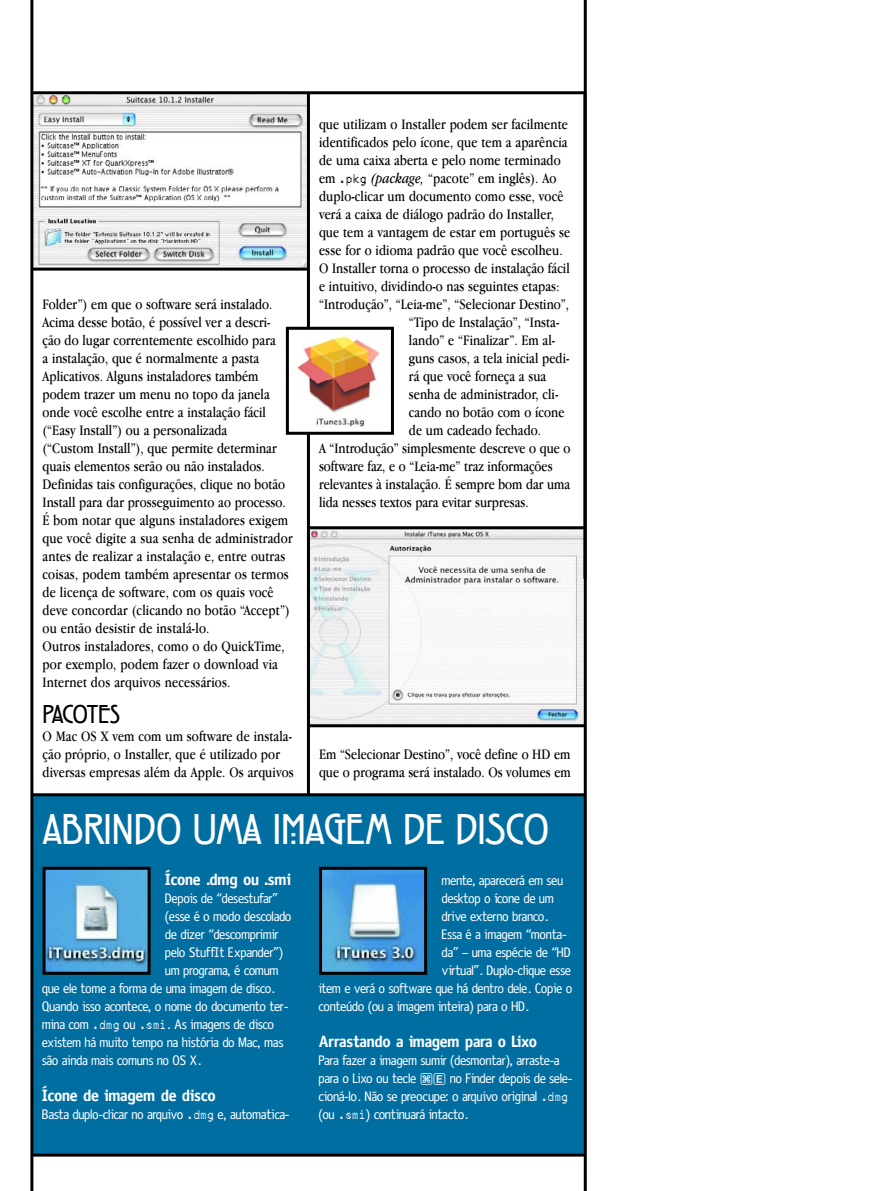
<style>
.page{position:relative;width:893px;height:1191px;background:#fff}
.page>*{position:absolute;margin:0;border:0;box-sizing:border-box;transform-origin:0 0}
.t1{font:700 45px "Rennie Mackintosh ITC";color:#fff}
.t2{font:700 27px "Rennie Mackintosh ITC";letter-spacing:-.03em;color:#000}
.t3{font:700 16.5px "Obscena";color:#fff}
.t4{font:15px/18px "Macmania Garamond Normal";letter-spacing:.005em;color:#000}
.t5{font:13.95px/18px "Obscena";color:#fff}
.s1{font-family:"Cyber Zinha";font-size:11.25px}
.s2{font-style:italic}
.s3{font-family:"Teclado Magnetico";font-size:15px}
</style>
<div class="page">
<div style="left:32px;top:795px;width:553px;height:360px;background:#006ea1"></div>
<img style="left:33px;top:94px;width:274px;height:174px">
<hr style="left:30px;top:0;width:3px;height:1191px;background:#000">
<hr style="left:307px;top:93px;width:3px;height:702px;background:#000">
<hr style="left:32px;top:91px;width:553px;height:3px;background:#000">
<hr style="left:32px;top:1154px;width:553px;height:3px;background:#000">
<hr style="left:32px;top:793px;width:553px;height:3px;background:#000">
<hr style="left:32px;top:268px;width:276px;height:3px;background:#000">
<img style="left:47px;top:871px;width:100px;height:100px">
<div style="left:43px;top:867px;width:108px;height:108px;border:3px solid #000"></div>
<img style="left:323px;top:871px;width:100px;height:100px">
<div style="left:319px;top:867px;width:108px;height:108px;border:3px solid #000"></div>
<hr style="left:583px;top:0;width:3px;height:1191px;background:#000">
<svg style="left:285px;top:325px;width:302px;height:404px"></svg>
<p class="t4" style="left:43px;top:296px;width:252px">Folder”) em que o software será instalado.<br>Acima desse botão, é possível ver a descri-<br>ção do lugar correntemente escolhido para<br>a instalação, que é normalmente a pasta Aplicativos. Alguns instaladores também podem trazer um menu no topo da janela onde você escolhe entre a instalação fácil (“Easy Install”) ou a personalizada<br>(“Custom Install”), que permite determinar quais elementos serão ou não instalados.<br>Definidas tais configurações, clique no botão Install para dar prosseguimento ao processo.<br>É bom notar que alguns instaladores exigem que você digite a sua senha de administrador antes de realizar a instalação e, entre outras coisas, podem também apresentar os termos de licença de software, com os quais você deve concordar (clicando no botão “Accept”) ou então desistir de instalá-lo.<br>Outros instaladores, como o do QuickTime, por exemplo, podem fazer o download via Internet dos arquivos necessários.</p>
<h2 class="t2" style="left:43px;top:698px;width:79px">PACOTES</h2>
<p class="t4" style="left:43px;top:728px;width:253px">O Mac OS X vem com um software de instala&shy;ção próprio, o Installer, que é utilizado por diversas empresas além da Apple. Os arquivos</p>
<p class="t4" style="left:319px;top:116px;width:250px">que utilizam o Installer podem ser facilmente</p>
<p class="t4" style="left:319px;top:134px;width:250px">identificados pelo ícone, que tem a aparência</p>
<p class="t4" style="left:319px;top:152px;width:243px">de uma caixa aberta e pelo nome terminado</p>
<p class="t4" style="left:319px;top:170px;width:239px">em <span class="s1">.pkg</span> <span class="s2">(package,</span> “pacote” em inglês). Ao</p>
<p class="t4" style="left:319px;top:188px;width:246px">duplo-clicar um documento como esse, você</p>
<p class="t4" style="left:319px;top:206px;width:236px">verá a caixa de diálogo padrão do Installer,</p>
<p class="t4" style="left:319px;top:224px;width:253px">que tem a vantagem de estar em português se</p>
<p class="t4" style="left:319px;top:242px;width:245px">esse for o idioma padrão que você escolheu.</p>
<p class="t4" style="left:319px;top:260px;width:252px">O Installer torna o processo de instalação fácil</p>
<p class="t4" style="left:319px;top:278px;width:242px">e intuitivo, dividindo-o nas seguintes etapas:</p>
<p class="t4" style="left:319px;top:296px;width:252px">“Introdução”, “Leia-me”, “Selecionar Destino”,</p>
<p class="t4" style="left:409px;top:314px;width:152px">“Tipo de Instalação”, “Insta-</p>
<p class="t4" style="left:409px;top:332px;width:148px">lando” e “Finalizar”. Em al-</p>
<p class="t4" style="left:409px;top:350px;width:162px">guns casos, a tela inicial pedi-</p>
<p class="t4" style="left:409px;top:368px;width:139px">rá que você forneça a sua</p>
<p class="t4" style="left:409px;top:386px;width:151px">senha de administrador, cli-</p>
<p class="t4" style="left:409px;top:404px;width:157px">cando no botão com o ícone</p>
<p class="t4" style="left:409px;top:422px;width:134px">de um cadeado fechado.</p>
<p class="t4" style="left:319px;top:440px;width:253px">A “Introdução” simplesmente descreve o que o</p>
<p class="t4" style="left:319px;top:458px;width:235px">software faz, e o “Leia-me” traz informações</p>
<p class="t4" style="left:319px;top:476px;width:253px">relevantes à instalação. É sempre bom dar uma</p>
<p class="t4" style="left:319px;top:494px;width:211px">lida nesses textos para evitar surpresas.</p>
<p class="t4" style="left:319px;top:746px;width:253px">Em “Selecionar Destino”, você define o HD em que o programa será instalado. Os volumes em</p>
<h1 class="t1" style="left:43px;top:802px;width:508px">ABRINDO UMA IMAGEM DE DISCO</h1>
<p class="t3" style="left:166px;top:873px;width:127px">Ícone .dmg ou .smi</p>
<p class="t5" style="left:166px;top:890px;width:114px">Depois de “desestufar”</p>
<p class="t5" style="left:166px;top:908px;width:128px">(esse é o modo descolado</p>
<p class="t5" style="left:166px;top:926px;width:115px">de dizer “descomprimir</p>
<p class="t5" style="left:166px;top:944px;width:119px">pelo StuffIt Expander”)</p>
<p class="t5" style="left:166px;top:962px;width:115px">um programa, é comum</p>
<p class="t5" style="left:43px;top:980px;width:235px">que ele tome a forma de uma imagem de disco.</p>
<p class="t5" style="left:43px;top:998px;width:247px">Quando isso acontece, o nome do documento ter-</p>
<p class="t5" style="left:43px;top:1016px;width:233px">mina com <span class="s1">.dmg</span> ou <span class="s1">.smi</span>. As imagens de disco</p>
<p class="t5" style="left:43px;top:1034px;width:243px">existem há muito tempo na história do Mac, mas</p>
<p class="t5" style="left:43px;top:1052px;width:161px">são ainda mais comuns no OS X.</p>
<p class="t3" style="left:43px;top:1089px;width:175px">Ícone de imagem de disco</p>
<p class="t5" style="left:43px;top:1106px;width:249px">Basta duplo-clicar no arquivo <span class="s1">.dmg</span> e, automatica-</p>
<p class="t5" style="left:442px;top:872px;width:123px">mente, aparecerá em seu</p>
<p class="t5" style="left:442px;top:890px;width:113px">desktop o ícone de um</p>
<p class="t5" style="left:442px;top:908px;width:108px">drive externo branco.</p>
<p class="t5" style="left:442px;top:926px;width:126px">Essa é a imagem “monta-</p>
<p class="t5" style="left:442px;top:944px;width:130px">da” – uma espécie de “HD</p>
<p class="t5" style="left:442px;top:962px;width:131px">virtual”. Duplo-clique esse</p>
<p class="t5" style="left:319px;top:980px;width:255px">item e verá o software que há dentro dele. Copie o</p>
<p class="t5" style="left:319px;top:998px;width:212px">conteúdo (ou a imagem inteira) para o HD.</p>
<p class="t3" style="left:319px;top:1035px;width:220px">Arrastando a imagem para o Lixo</p>
<p class="t5" style="left:319px;top:1052px;width:255px">Para fazer a imagem sumir (desmontar), arraste-a para o Lixo ou tecle <span class="s3">[Ω][E]</span> no Finder depois de sele&shy;cioná-lo. Não se preocupe: o arquivo original <span class="s1">.dmg </span>(ou <span class="s1">.smi</span>) continuará intacto.</p>
</div>
